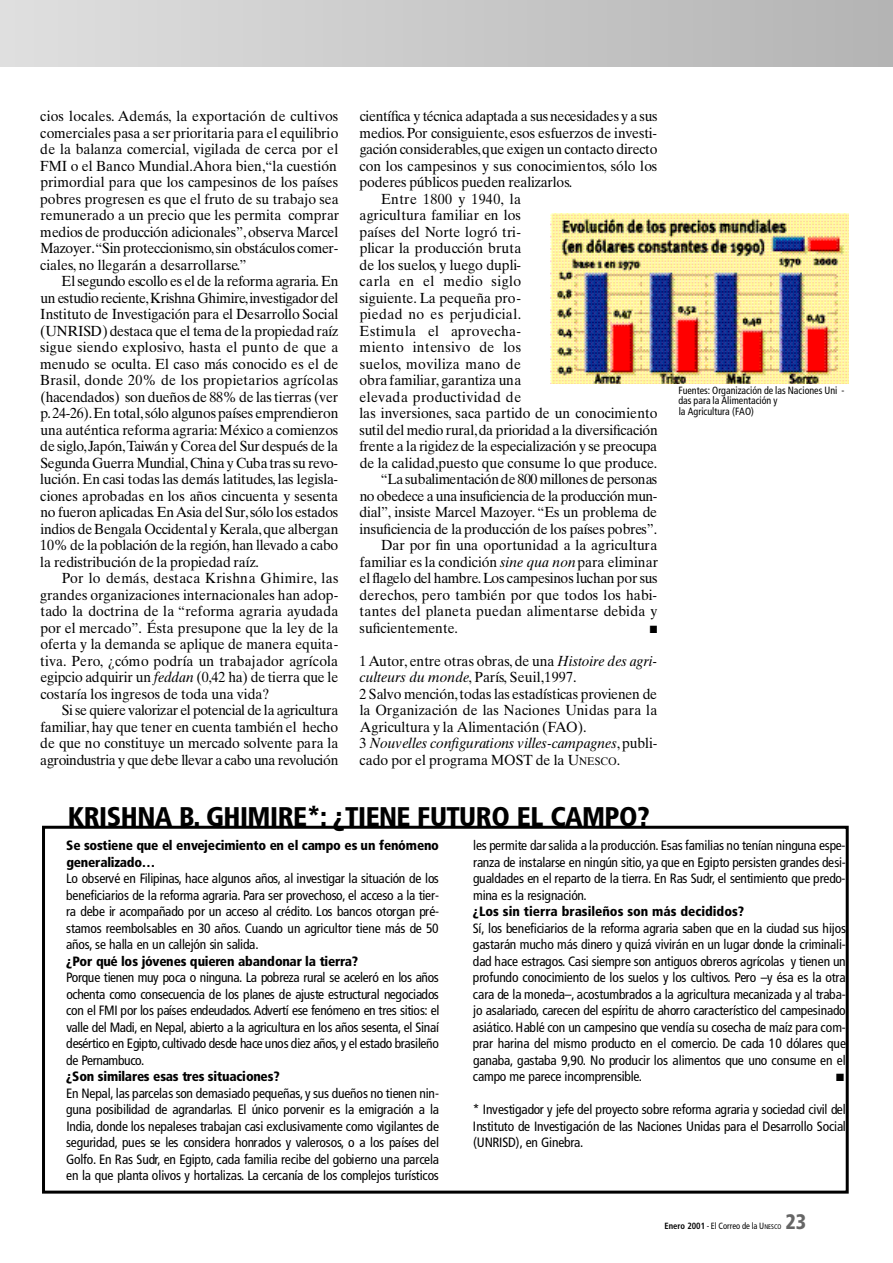
<style>
.page{position:relative;width:893px;height:1263px;background:#fff}
.page>*{position:absolute;margin:0;border:0;box-sizing:border-box;transform-origin:0 0}
.t1{font:900 condensed 27px "Frutiger";letter-spacing:-.015em;color:#000}
.t2{font:900 condensed 21px "Frutiger";color:#666;scale:.95 1}
.t3{font:14.7px/16.5px "Times Ten";color:#000;text-align:justify;scale:.95 1}
.t4{font:14.7px "Times Ten";letter-spacing:-.025em;color:#000;scale:.95 1}
.t5{font:14.7px "Times Ten";letter-spacing:.025em;color:#000;scale:.95 1}
.t6{font:14.7px "Times Ten";letter-spacing:-.03em;color:#000;scale:.95 1}
.t7{font:14.7px "Times Ten";letter-spacing:.02em;color:#000;scale:.95 1}
.t8{font:condensed 13.5px/16.5px "Frutiger";letter-spacing:-.03em;color:#000;text-align:justify}
.t9{font:900 condensed 13.5px/16.5px "Frutiger";color:#000}
.t10{font:900 condensed 13.5px "Frutiger";letter-spacing:-.03em;color:#000}
.t11{font:condensed 10.5px/10.5px "Frutiger";color:#000;scale:.95 1}
.t12{font:10.5px "Zapf Dingbats";color:#000}
.t13{font:10.5px "Zapf Dingbats";color:#000;scale:.95 1}
.t14{font:condensed 9px "Frutiger";color:#000;scale:.95 1}
.s1{font-style:italic}
.s2{font-size:10.95px}
.s3{font-weight:700}
.s4{font-size:6.75px}
</style>
<div class="page">
<div style="left:42px;top:826px;width:806px;height:368px;border:3px solid #000"></div>
<img style="left:550px;top:213px;width:298px;height:170px">
<p class="t3" style="left:40px;top:109px;width:316px;text-align:left">cios locales. A d e m á s, la exportación de cultivos comerciales pasa a ser prioritaria para el equilibrio de la balanza comercial, vigilada de cerca por el FMI o el Banco Mundial.Ahora bien,“la cuestión primordial para que los campesinos de los países pobres progresen es que el fruto de su trabajo sea remunerado a un precio que les permita comprar medios de producción adicionales”,observa Marcel M a z o y e r.“Sin proteccionismo,sin obstáculos comer&shy;ciales, no llegarán a desarrollarse.”</p>
<p class="t3" style="left:40px;top:274px;width:315px;text-indent:21px">El segundo escollo es el de la reforma agraria. E n un estudio reciente,Krishna Ghimire,investigador del Instituto de Investigación para el Desarrollo Social (UNRISD) destaca que el tema de la propiedad raíz sigue siendo explosivo, hasta el punto de que a menudo se oculta. El caso más conocido es el de B r a s i l , donde 20% de los propietarios agrícolas (hacendados) son dueños de 88% de las tierras (ver p.2 4 - 2 6 ) .En total,sólo algunos países emprendieron una auténtica reforma agraria:México a comienzos de siglo,Ja p ó n ,Taiwán y Corea del Sur después de la Segunda Guerra Mundial,China y Cuba tras su revo&shy;l u c i ó n . En casi todas las demás latitudes, las legisla&shy;ciones aprobadas en los años cincuenta y sesenta no fueron aplicadas. En Asia del Sur,sólo los estados indios de Bengala Occidental y Ke r a l a ,que albergan 10% de la población de la región, han llevado a cabo la redistribución de la propiedad raíz.</p>
<p class="t3" style="left:40px;top:571px;width:315px;text-indent:22px">Por lo demás, destaca Krishna Ghimire, l a s grandes organizaciones internacionales han adop&shy;tado la doctrina de la “reforma agraria ayudada por el mercado”. Ésta presupone que la ley de la oferta y la demanda se aplique de manera equita&shy;t i v a . P e r o, ¿cómo podría un trabajador agrícola egipcio adquirir un <span class="s1">feddan</span> (0,42 ha) de tierra que le costaría los ingresos de toda una vida?</p>
<p class="t3" style="left:40px;top:703px;width:315px;text-indent:22px">Si se quiere valorizar el potencial de la agricultura f a m i l i a r, hay que tener en cuenta también el hecho de que no constituye un mercado solvente para la agroindustria y que debe llevar a cabo una revolución</p>
<p class="t4" style="left:360px;top:110px;width:315px">c i e n t í fica y técnica adaptada a sus necesidades y a sus</p>
<p class="t3" style="left:359px;top:126px;width:315px">m e d i o s. Por consiguiente, esos esfuerzos de investi-</p>
<p class="t4" style="left:359px;top:143px;width:315px">gación considerables,que exigen un contacto directo</p>
<p class="t3" style="left:359px;top:159px;width:315px">con los campesinos y sus conocimientos, sólo los</p>
<p class="t3" style="left:359px;top:175px;width:225px">poderes públicos pueden realizarlos.</p>
<p class="t5" style="left:381px;top:193px;width:149px">Entre 1800 y 1940, l a</p>
<p class="t3" style="left:359px;top:208px;width:172px">agricultura familiar en los</p>
<p class="t3" style="left:359px;top:225px;width:172px">países del Norte logró tri-</p>
<p class="t3" style="left:360px;top:241px;width:171px">plicar la producción bruta</p>
<p class="t3" style="left:359px;top:258px;width:171px">de los suelos, y luego dupli-</p>
<p class="t5" style="left:359px;top:275px;width:172px">carla en el medio siglo</p>
<p class="t3" style="left:359px;top:291px;width:172px">siguiente. La pequeña pro-</p>
<p class="t5" style="left:360px;top:308px;width:171px">piedad no es perjudicial.</p>
<p class="t7" style="left:359px;top:325px;width:171px">Estimula el aprovecha-</p>
<p class="t5" style="left:359px;top:341px;width:171px">miento intensivo de los</p>
<p class="t5" style="left:359px;top:358px;width:172px">s u e l o s, moviliza mano de</p>
<p class="t3" style="left:359px;top:373px;width:172px">obra familiar, garantiza una</p>
<p class="t5" style="left:359px;top:391px;width:172px">elevada productividad de</p>
<p class="t3" style="left:359px;top:406px;width:315px">las inversiones, saca partido de un conocimiento</p>
<p class="t3" style="left:359px;top:423px;width:315px">sutil del medio rural,da prioridad a la diversific a c i ó n</p>
<p class="t4" style="left:359px;top:440px;width:315px">frente a la rigidez de la especialización y se preocupa</p>
<p class="t3" style="left:360px;top:456px;width:315px">de la calidad,puesto que consume lo que produce.</p>
<p class="t6" style="left:381px;top:473px;width:292px">“La subalimentación de 800 millones de personas</p>
<p class="t6" style="left:359px;top:490px;width:315px">no obedece a una insuficiencia de la producción mun-</p>
<p class="t3" style="left:359px;top:505px;width:315px">d i a l ” , insiste Marcel Mazoyer. “Es un problema de</p>
<p class="t3" style="left:359px;top:522px;width:315px">i n s u ficiencia de la producción de los países pobres”.</p>
<p class="t3" style="left:381px;top:538px;width:292px">Dar por fin una oportunidad a la agricultura</p>
<p class="t3" style="left:360px;top:555px;width:315px">familiar es la condición <span class="s1">sine qua non</span>para eliminar</p>
<p class="t4" style="left:359px;top:572px;width:315px">el flagelo del hambre.Los campesinos luchan por sus</p>
<p class="t3" style="left:359px;top:588px;width:315px">d e r e c h o s, pero también por que todos los habi-</p>
<p class="t3" style="left:359px;top:604px;width:315px">tantes del planeta puedan alimentarse debida y</p>
<p class="t3" style="left:359px;top:621px;width:105px">suficientemente.</p>
<p class="t13" style="left:649px;top:624px;width:9px">■</p>
<p class="t3" style="left:359px;top:654px;width:315px;text-align:left">1 Au t o r, entre otras obras, de una <span class="s1">Histoire des agri&shy;culteurs du monde</span>, París, Seuil,1997.<br>2 Salvo mención,todas las estadísticas provienen de la Organización de las Naciones Unidas para la Agricultura y la Alimentación (FAO).<br>3 <span class="s1">Nouvelles configurations villes-campagnes</span>, p u b l i&shy;cado por el programa MOST de la U<span class="s2">NESCO</span>.</p>
<h1 class="t1" style="left:68px;top:806px;width:583px">KRISHNA B. G H I M I R E * : ¿TIENE FUTURO EL CAMPO?</h1>
<p class="t11" style="left:678px;top:386px;width:176px">Fuentes: Organización de las Naciones Uni - das para la Alimentación y<br>la Agricultura (FAO)</p>
<p class="t9" style="left:66px;top:838px;width:374px">Se sostiene que el envejecimiento en el campo es un fenómeno g e n e ra l i z a d o …</p>
<p class="t8" style="left:66px;top:871px;width:374px">Lo observé en Fi l i p i n a s, hace algunos años, al investigar la situación de los b e n e ficiarios de la reforma agraria. Para ser provechoso, el acceso a la tier&shy;ra debe ir acompañado por un acceso al crédito. Los bancos otorgan pré&shy;stamos reembolsables en 30 años. Cuando un agricultor tiene más de 50 a ñ o s, se halla en un callejón sin salida.</p>
<p class="t10" style="left:66px;top:956px;width:293px">¿ Por qué los jóvenes quieren abandonar la tierra ?</p>
<p class="t8" style="left:66px;top:970px;width:375px">Porque tienen muy poca o ninguna. La pobreza rural se aceleró en los años ochenta como consecuencia de los planes de ajuste estructural negociados con el FMI por los países endeudados. Advertí ese fenómeno en tres sitios: e l valle del Madi, en Nepal, abierto a la agricultura en los años sesenta, el Sinaí desértico en Egipto,c u l t i vado desde hace unos diez años, y el estado brasileño de Pe r n a m b u c o.</p>
<p class="t10" style="left:66px;top:1071px;width:215px">¿Son similares esas tres situaciones?</p>
<p class="t8" style="left:66px;top:1086px;width:374px">En Nepal, las parcelas son demasiado pequeñas, y sus dueños no tienen nin&shy;guna posibilidad de agrandarlas. El único porvenir es la emigración a la I n d i a , donde los nepaleses trabajan casi exclusivamente como vigilantes de s e g u r i d a d , pues se les considera honrados y va l e r o s o s, o a los países del G o l f o. En Ras Sudr, en Egipto, cada familia recibe del gobierno una parcela en la que planta olivos y hortalizas. La cercanía de los complejos turísticos</p>
<p class="t8" style="left:473px;top:838px;width:374px">les permite dar salida a la producción. Esas familias no tenían ninguna espe&shy;ranza de instalarse en ningún sitio, ya que en Egipto persisten grandes desi&shy;gualdades en el reparto de la tierra. En Ras Sudr, el sentimiento que predo&shy;mina es la resignación.</p>
<p class="t9" style="left:473px;top:904px;width:273px">¿Los sin tierra brasileños son más decididos?</p>
<p class="t8" style="left:473px;top:921px;width:375px">S í , los beneficiarios de la reforma agraria saben que en la ciudad sus hijos gastarán mucho más dinero y quizá vivirán en un lugar donde la criminali&shy;dad hace estragos. Casi siempre son antiguos obreros agrícolas y tienen un profundo conocimiento de los suelos y los cultivos. Pero –y ésa es la otra cara de la moneda–, acostumbrados a la agricultura mecanizada y al traba&shy;jo asalariado, carecen del espíritu de ahorro característico del campesinado a s i á t i c o. Hablé con un campesino que vendía su cosecha de maíz para com&shy;prar harina del mismo producto en el comercio. De cada 10 dólares que g a n a b a , gastaba 9,90. No producir los alimentos que uno consume en el campo me parece incomprensible.</p>
<p class="t12" style="left:836px;top:1072px;width:9px">■</p>
<p class="t8" style="left:473px;top:1102px;width:374px">* Investigador y jefe del proyecto sobre reforma agraria y sociedad civil del Instituto de Investigación de las Naciones Unidas para el Desarrollo Social (UNRISD), en Ginebra.</p>
<p class="t14" style="left:664px;top:1222px;width:124px"><span class="s3">Enero 2001</span> - El Correo de la U<span class="s4">NESCO</span></p>
<h2 class="t2" style="left:785px;top:1214px;width:23px">23</h2>
</div>
